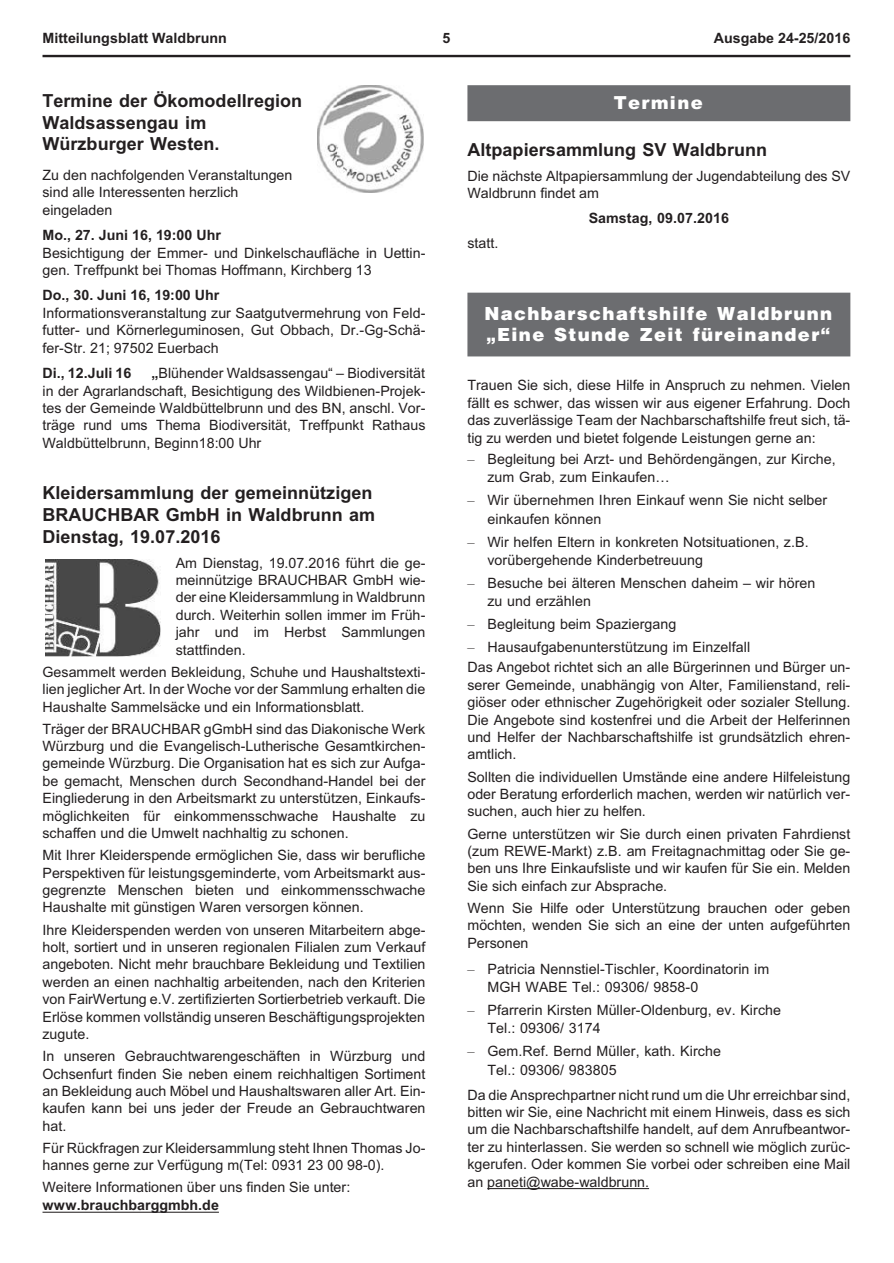
<style>
.page{position:relative;width:894px;height:1263px;background:#fff}
.page>*{position:absolute;margin:0;border:0;box-sizing:border-box;transform-origin:0 0}
.t1{font:700 18px/21.8px "Arial";color:#231f20}
.t2{font:900 18px/20.5px "Switzerland";letter-spacing:.075em;color:#fff}
.t3{font:900 18px "Arial";letter-spacing:.07em;color:#fff}
.t4{font:14.25px/17.4px "Arial";color:#231f20;text-align:justify}
.t5{font:700 14.25px "Arial";letter-spacing:.005em;color:#231f20}
.s1{font-weight:700}
.s2{font-family:"Times New Roman"}
</style>
<div class="page">
<hr style="left:43px;top:1212px;width:176px;height:1px;background:#231f20">
<div style="left:467px;top:85px;width:383px;height:36px;background:#6c6d70"></div>
<div style="left:467px;top:293px;width:383px;height:63px;background:#6c6d70"></div>
<hr style="left:487px;top:1188px;width:162px;height:1px;background:#231f20">
<hr style="left:43px;top:55px;width:807px;height:2px;background:#231f20">
<img style="left:317px;top:85px;width:107px;height:107px">
<img style="left:46px;top:559px;width:114px;height:97px">
<p class="t5" style="left:43px;top:32px;width:186px">Mitteilungsblatt Waldbrunn</p>
<p class="t5" style="left:442px;top:32px;width:9px">5</p>
<p class="t5" style="left:714px;top:32px;width:138px">Ausgabe 24-25/2016</p>
<p class="t1" style="left:43px;top:91px;width:261px">Ter mi ne der Öko mo dell re gi on<br>Wald sas sen gau im<br>Würz bur ger Wes ten.</p>
<p class="t4" style="left:43px;top:167px;width:251px;text-align:left">Zu den nach fol gen den Ver an stal tun gen sind alle In ter es sen ten herz lich<br>ein ge la den</p>
<p class="t5" style="left:43px;top:230px;width:180px">Mo., 27. Juni 16, 19:00 Uhr</p>
<p class="t4" style="left:43px;top:245px;width:384px">Be sich ti gung der Em mer- und Din kelsch auf lä che in Uet tin - gen. Treff punkt bei Tho mas Hoff mann, Kirch berg 13</p>
<p class="t5" style="left:43px;top:290px;width:178px">Do., 30. Juni 16, 19:00 Uhr</p>
<p class="t4" style="left:43px;top:306px;width:384px">In for ma tions ver an stal tung zur Saat gut ver meh rung von Feld - fut ter- und Kör ner le gu mi no sen, Gut Ob bach, Dr.-Gg-Schä - fer-Str. 21; 97502 Eu er bach</p>
<p class="t5" style="left:43px;top:368px;width:90px">Di., 12.Juli 16</p>
<p class="t4" style="left:43px;top:366px;width:384px;text-indent:109px"><span class="s1">„</span>Blü hen der Wald sas sen gau“ – Bio di ver si tät in der Agrar land schaft, Be sich ti gung des Wild bie nen-Pro jek - tes der Ge mein de Wald büt tel brunn und des BN, anschl. Vor - trä ge rund ums The ma Bio di ver si tät, Treff punkt Rat haus Wald büt tel brunn, Be ginn18:00 Uhr</p>
<p class="t1" style="left:43px;top:484px;width:334px">Klei der samm lung der ge mein nüt zi gen<br>BRAUCHBAR GmbH in Wald brunn am<br>Diens tag, 19.07.2016</p>
<p class="t4" style="left:176px;top:555px;width:251px">Am Diens tag, 19.07.2016 führt die ge - mein nüt zi ge BRAUCHBAR GmbH wie - der eine Klei der samm lung in Wald brunn durch. Wei ter hin sol len im mer im Früh - jahr und im Herbst Samm lun gen stattfinden.</p>
<p class="t4" style="left:43px;top:664px;width:384px">Ge sam melt wer den Be klei dung, Schu he und Haus halts tex ti - lien jeg li cher Art. In der Wo che vor der Samm lung er hal ten die Haus hal te Sam mel sä cke und ein Informationsblatt.</p>
<p class="t4" style="left:43px;top:721px;width:384px">Trä ger der BRAUCHBAR gGmbH sind das Di ako ni sche Werk Würz burg und die Evan ge lisch-Lu the ri sche Ge samt kir chen - ge mein de Würz burg. Die Or ga ni sa ti on hat es sich zur Auf ga - be ge macht, Men schen durch Se cond hand-Han del bei der Ein glie de rung in den Ar beits markt zu un ter stüt zen, Ein kaufs - mög lich kei ten für ein kom mens schwa che Haus hal te zu schaffen und die Umwelt nachhaltig zu schonen.</p>
<p class="t4" style="left:43px;top:848px;width:384px">Mit Ih rer Klei der spen de er mög li chen Sie, dass wir be ruf li che Per spek ti ven für lei stungs ge min der te, vom Ar beits markt aus - ge grenz te Men schen bie ten und ein kom mens schwa che Haus hal te mit güns ti gen Waren versorgen können.</p>
<p class="t4" style="left:43px;top:922px;width:385px">Ihre Klei der spen den wer den von un se ren Mit ar bei tern ab ge - holt, sor tiert und in un se ren re gio na len Fi lia len zum Ver kauf an ge bo ten. Nicht mehr brauch ba re Be klei dung und Tex ti lien wer den an ei nen nach hal tig ar bei ten den, nach den Kri te rien von Fair Wer tung e.V. zer ti fi zier ten Sor tier be trieb ver kauft. Die Er lö se kom men voll stän dig unseren Beschäftigungsprojekten zugute.</p>
<p class="t4" style="left:43px;top:1049px;width:385px">In un se ren Ge braucht wa ren ge schäf ten in Würz burg und Och sen furt fin den Sie ne ben ei nem reich hal ti gen Sor ti ment an Be klei dung auch Mö bel und Haus halts wa ren al ler Art. Ein - kau fen kann bei uns je der der Freu de an Gebrauchtwaren hat.</p>
<p class="t4" style="left:43px;top:1140px;width:384px">Für Rüc kfra gen zur Klei der samm lung steht Ih nen Tho mas Jo - han nes ger ne zur Ver fü gung m(Tel: 0931 23 00 98-0).</p>
<p class="t4" style="left:43px;top:1180px;width:309px">Wei te re In for ma tio nen über uns fin den Sie un ter:</p>
<p class="t5" style="left:43px;top:1200px;width:178px">www.brauch barggmbh.de</p>
<p class="t3" style="left:614px;top:96px;width:90px">Ter mi ne</p>
<p class="t1" style="left:467px;top:140px;width:301px">Alt pa pier samm lung SV Wald brunn</p>
<p class="t4" style="left:467px;top:168px;width:385px">Die nächs te Alt pa pier samm lung der Ju gend ab tei lung des SV<br>Wald brunn fin det am</p>
<p class="t5" style="left:589px;top:213px;width:142px">Sams tag, 09.07.2016</p>
<p class="t4" style="left:467px;top:236px;width:32px">statt.</p>
<p class="t2" style="left:484px;top:305px;width:349px">Nach bar schafts hil fe Wald brunn „Eine Stun de Zeit für ein an der“</p>
<p class="t4" style="left:467px;top:378px;width:384px">Trau en Sie sich, die se Hil fe in An spruch zu neh men. Vie len fällt es schwer, das wis sen wir aus eige ner Er fah rung. Doch das zu ver läs si ge Team der Nach bar schafts hil fe freut sich, tä - tig zu wer den und bie tet fol gen de Lei stun gen ger ne an:</p>
<p class="t4" style="left:487px;top:451px;width:350px;line-height:18.5px;text-indent:-20px"><span class="s2">–</span> Be glei tung bei Arzt- und Be hör den gän gen, zur Kir che, zum Grab, zum Ein kau fen…</p>
<p class="t4" style="left:487px;top:492px;width:341px;line-height:18.5px;text-indent:-20px"><span class="s2">–</span> Wir über neh men Ih ren Ein kauf wenn Sie nicht sel ber ein kau fen kön nen</p>
<p class="t4" style="left:487px;top:534px;width:323px;line-height:18.5px;text-indent:-20px"><span class="s2">–</span> Wir hel fen El tern in kon kre ten Not si tua tio nen, z.B. vor über ge hen de Kin der be treu ung</p>
<p class="t4" style="left:487px;top:575px;width:329px;line-height:18.5px;text-indent:-20px"><span class="s2">–</span> Be su che bei äl te ren Men schen da heim – wir hö ren zu und er zäh len</p>
<p class="t4" style="left:467px;top:617px;width:211px"><span class="s2">–</span> Be glei tung beim Spa zier gang</p>
<p class="t4" style="left:467px;top:638px;width:384px;line-height:20.4px"><span class="s2">–</span> Haus auf ga ben un ter stüt zung im Ein zel fall<br>Das An ge bot rich tet sich an alle Bür ge rin nen und Bür ger un -</p>
<p class="t4" style="left:467px;top:677px;width:385px">se rer Ge mein de, un ab hän gig von Al ter, Fa mi lien stand, re li - giö ser oder eth ni scher Zu ge hö rig keit oder so zia ler Stel lung.<br>Die An ge bo te sind kos ten frei und die Ar beit der Hel fe rin nen und Hel fer der Nach bar schafts hil fe ist grund sätz lich eh ren&shy;amt lich.</p>
<p class="t4" style="left:467px;top:769px;width:385px">Soll ten die in di vi du el len Um stän de eine an de re Hil fe lei stung oder Be ra tung er for der lich ma chen, wer den wir na tür lich ver - su chen, auch hier zu hel fen.</p>
<p class="t4" style="left:467px;top:826px;width:384px">Ger ne un ter stüt zen wir Sie durch ei nen pri va ten Fahr dienst (zum REWE-Markt) z.B. am Frei tag nach mit tag oder Sie ge - ben uns Ihre Ein kaufs lis te und wir kau fen für Sie ein. Mel den Sie sich ein fach zur Ab spra che.</p>
<p class="t4" style="left:467px;top:901px;width:384px">Wenn Sie Hilfe oder Un ter stüt zung brau chen oder ge ben möch ten, wen den Sie sich an eine der un ten auf ge führ ten Per so nen</p>
<p class="t4" style="left:487px;top:961px;width:283px;line-height:18.5px;text-indent:-20px"><span class="s2">–</span> Pat ri cia Nenns tiel-Tisch ler, Ko or di na to rin im<br>MGH WABE Tel.: 09306/ 9858-0</p>
<p class="t4" style="left:487px;top:1002px;width:295px;line-height:18.5px;text-indent:-20px"><span class="s2">–</span> Pfar re rin Kirs ten Mül ler-Ol den burg, ev. Kir che<br>Tel.: 09306/ 3174</p>
<p class="t4" style="left:487px;top:1043px;width:235px;line-height:18.5px;text-indent:-20px"><span class="s2">–</span> Gem.Ref. Bernd Mül ler, kath. Kir che<br>Tel.: 09306/ 983805</p>
<p class="t4" style="left:467px;top:1087px;width:385px">Da die An sprech part ner nicht rund um die Uhr er reich bar sind, bit ten wir Sie, eine Nach richt mit ei nem Hin weis, dass es sich um die Nach bar schafts hil fe han delt, auf dem An ruf be ant wor - ter zu hin ter las sen. Sie wer den so schnell wie mög lich zu rüc - kge ru fen. Oder kom men Sie vor bei oder schrei ben eine Mail an pa ne ti@wabe-wald brunn.</p>
</div>
